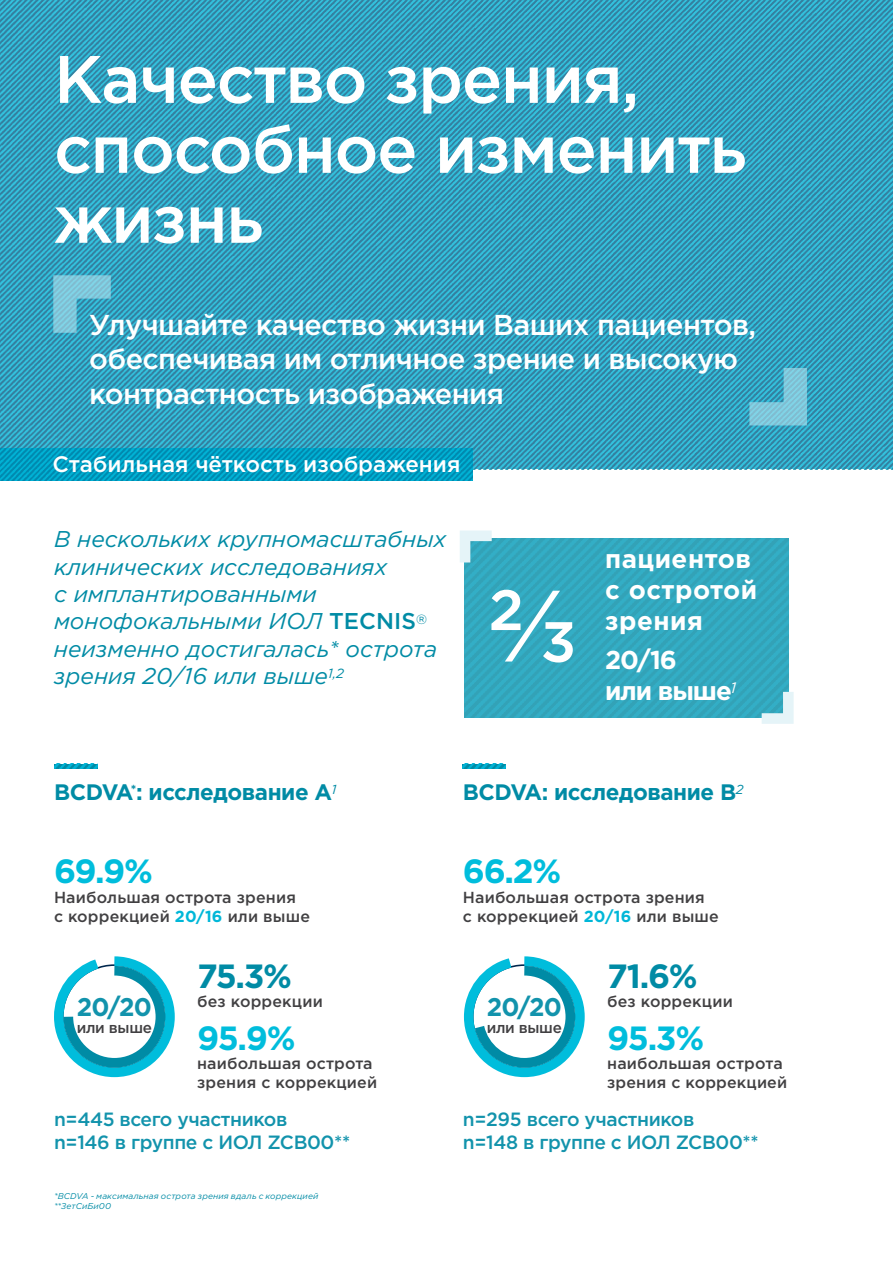
<style>
.page{position:relative;width:893px;height:1263px;background:#fff}
.page>*{position:absolute;margin:0;border:0;box-sizing:border-box;transform-origin:0 0}
.t1{font:500 101.1px "Gotham";color:#fff}
.t2{font:500 66.9px/69.9px "Gotham Pro";letter-spacing:-.02em;color:#fff}
.t3{font:700 33.6px "Gotham Pro";letter-spacing:-.045em;color:#00bddc}
.t4{font:700 33.6px "Gotham Pro";color:#008ba5}
.t5{font:500 28.8px/34.5px "Gotham Pro";letter-spacing:-.02em;color:#fff}
.t6{font:700 25.8px/31px "Gotham Pro";letter-spacing:.02em;color:#fff}
.t7{font:700 25.8px/31px "Gotham Pro";letter-spacing:-.04em;color:#fff}
.t8{font:700 25.5px "Gotham Pro";letter-spacing:-.04em;color:#1293ac}
.t9{font:italic 22.8px/27.5px "Gotham Pro";color:#008ba5}
.t10{font:700 22.35px "Gotham Pro";letter-spacing:-.02em;color:#008ba5}
.t11{font:500 22.35px "Gotham Pro";color:#fff}
.t12{font:500 19.2px/23px "Gotham Pro";letter-spacing:-.02em;color:#1293ac}
.t13{font:500 15.9px/19.2px "Gotham Pro";letter-spacing:.01em;color:#414042}
.t14{font:500 15.15px "Gotham Pro";letter-spacing:-.02em;color:#414042}
.t15{font:italic 8.4px/10.2px "Gotham Pro";letter-spacing:.015em;color:#008ba5}
.s1{font-weight:500;font-style:normal}
.s2{font-weight:700;color:#00b7d8}
</style>
<div class="page">
<img style="left:0;top:0;width:893px;height:469px">
<svg style="left:749px;top:368px;width:58px;height:57px"></svg>
<svg style="left:53px;top:275px;width:58px;height:58px"></svg>
<div style="left:464px;top:538px;width:325px;height:180px;background:#33a8bf"></div>
<svg style="left:460px;top:530px;width:32px;height:32px"></svg>
<img style="left:54px;top:764px;width:43px;height:4px">
<img style="left:463px;top:764px;width:43px;height:4px">
<img style="left:0;top:448px;width:472px;height:33px">
<svg style="left:54px;top:956px;width:121px;height:122px"></svg>
<svg style="left:463px;top:956px;width:122px;height:122px"></svg>
<svg style="left:762px;top:692px;width:32px;height:32px"></svg>
<h2 class="t2" style="left:54px;top:43px;width:694px">Качество зрения, способное изменить жизнь</h2>
<h3 class="t5" style="left:89px;top:307px;width:669px">Улучшайте качество жизни Ваших пациентов, обеспечивая им отличное зрение и высокую контрастность изображения</h3>
<h3 class="t11" style="left:52px;top:451px;width:409px">Стабильная чёткость изображения</h3>
<h3 class="t9" style="left:54px;top:525px;width:394px">В нескольких крупномасштабных клинических исследованиях<br>с имплантированными монофокальными ИОЛ <span class="s1">TECNIS</span><sup>® </sup>неизменно достигалась* острота зрения 20/16 или выше<sup>1,2</sup></h3>
<h1 class="t1" style="left:487px;top:560px;width:93px">⅔</h1>
<h3 class="t6" style="left:605px;top:542px;width:154px">пациентов с остротой зрения</h3>
<h3 class="t7" style="left:605px;top:643px;width:133px">20/16<br>или выше<sup>1</sup></h3>
<h3 class="t10" style="left:54px;top:779px;width:284px">BCDVA<sup>*</sup>: исследование A<sup>1</sup></h3>
<h3 class="t10" style="left:463px;top:779px;width:282px">BCDVA: исследование B<sup>2</sup></h3>
<h3 class="t3" style="left:54px;top:852px;width:101px">69.9%</h3>
<p class="t13" style="left:54px;top:887px;width:257px">Наибольшая острота зрения<br>с коррекцией <span class="s2">20/16</span> или выше</p>
<h3 class="t4" style="left:197px;top:956px;width:96px">75.3%</h3>
<p class="t13" style="left:197px;top:991px;width:127px">без коррекции</p>
<h3 class="t3" style="left:197px;top:1018px;width:100px">95.9%</h3>
<p class="t13" style="left:197px;top:1053px;width:182px">наибольшая острота зрения с коррекцией</p>
<h3 class="t8" style="left:77px;top:992px;width:76px">20/20</h3>
<p class="t14" style="left:77px;top:1019px;width:77px">или выше</p>
<h3 class="t3" style="left:463px;top:852px;width:100px">66.2%</h3>
<p class="t13" style="left:463px;top:887px;width:257px">Наибольшая острота зрения<br>с коррекцией <span class="s2">20/16</span> или выше</p>
<h3 class="t4" style="left:607px;top:956px;width:92px">71.6%</h3>
<p class="t13" style="left:607px;top:991px;width:127px">без коррекции</p>
<h3 class="t3" style="left:607px;top:1018px;width:99px">95.3%</h3>
<p class="t13" style="left:607px;top:1053px;width:182px">наибольшая острота зрения с коррекцией</p>
<h3 class="t8" style="left:487px;top:992px;width:76px">20/20</h3>
<p class="t14" style="left:487px;top:1019px;width:77px">или выше</p>
<p class="t12" style="left:54px;top:1107px;width:298px">n=445 всего участников<br>n=146 в группе с ИОЛ ZCB00**</p>
<p class="t12" style="left:463px;top:1107px;width:297px">n=295 всего участников<br>n=148 в группе с ИОЛ ZCB00**</p>
<p class="t15" style="left:54px;top:1191px;width:266px">*BCDVA - максимальная острота зрения вдаль с коррекцией **ЗетСиБи00</p>
</div>
